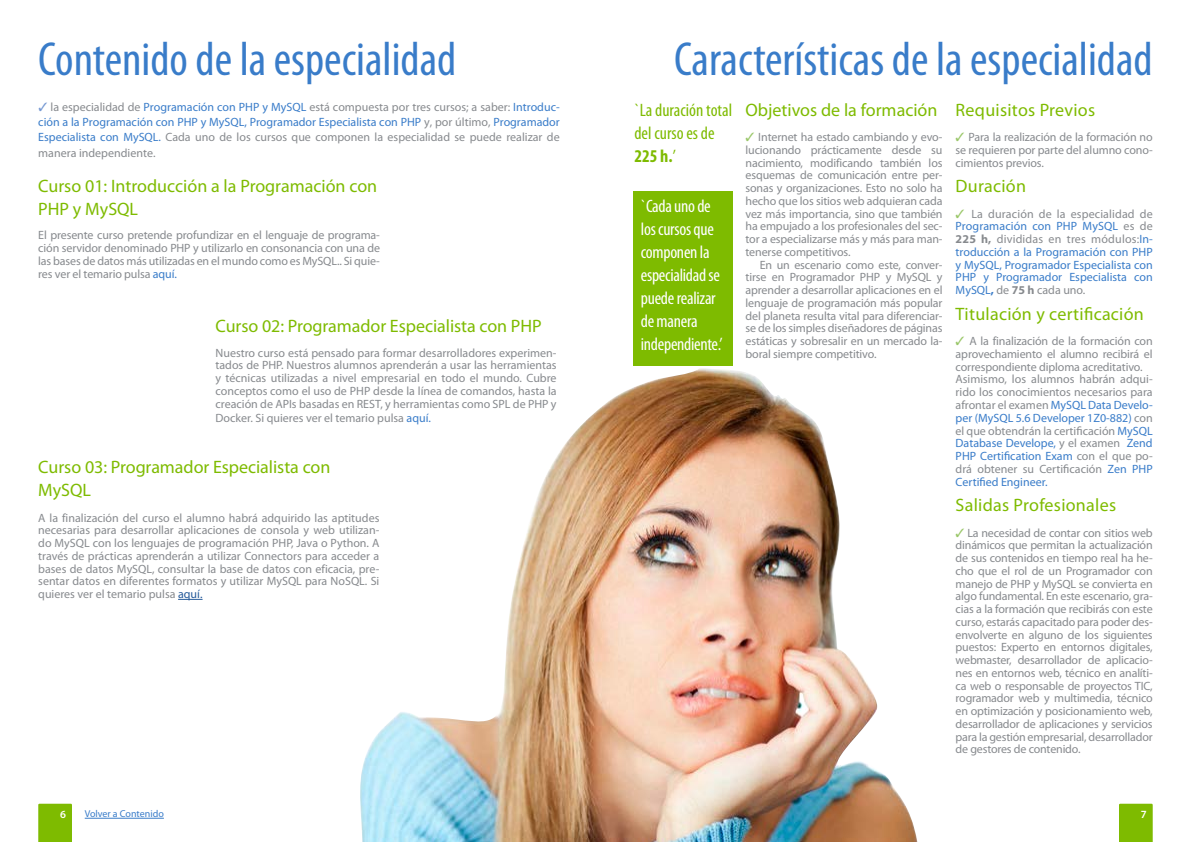
<style>
.page{position:relative;width:1191px;height:842px;background:#fff}
.page>*{position:absolute;margin:0;border:0;box-sizing:border-box;transform-origin:0 0}
.t1{font:condensed 48px "Myriad Pro";color:#397cc9}
.t2{font:18px/23px "Myriad Pro";color:#7ebb00}
.t3{font:condensed 18px/23px "Myriad Pro";letter-spacing:-.015em;color:#fff}
.t4{font:condensed 18px/23px "Myriad Pro";color:#7ebb00}
.t5{font:12px/12.8px "Myriad Pro";letter-spacing:-.005em;color:#878a8e;text-align:justify}
.t6{font:12px/12.8px "Myriad Pro";color:#397cc9;text-align:justify}
.t7{font:600 11px "Myriad Pro";color:#fff}
.t8{font:10px "Myriad Pro";color:#397cc9}
.s1{color:#7699d3}
.s2{color:#397cc9}
.s3{color:#275b9b}
.s4{color:#9ac769}
.s5{font-weight:700}
.s6{color:#878a8e}
.s7{font-weight:700;color:#878a8e}
</style>
<div class="page">
<img style="left:360px;top:368px;width:557px;height:474px">
<svg style="left:1119px;top:804px;width:33px;height:38px"></svg>
<svg style="left:38px;top:804px;width:34px;height:38px"></svg>
<svg style="left:178px;top:599px;width:24px;height:1px"></svg>
<hr style="left:85px;top:818px;width:79px;height:1px;background:#397cc9">
<div style="left:634px;top:191px;width:99px;height:175px;background:#7ebb00"></div>
<h1 class="t1" style="left:38px;top:30px;width:419px">Contenido de la especialidad</h1>
<p class="t5" style="left:38px;top:99px;width:523px;line-height:15.3px"><span class="s1">✓</span> la especialidad de <span class="s2">Programación con PHP y MySQL</span> está compuesta por tres cursos; a saber: <span class="s2">Introduc&shy;ción a la Programación con PHP y MySQL, Programador Especialista con PHP</span> y, por último, <span class="s2">Programador Especialista con MySQL.</span> Cada uno de los cursos que componen la especialidad se puede realizar de manera independiente.</p>
<h2 class="t2" style="left:38px;top:174px;width:340px">Curso 01: Introducción a la Programación con<br>PHP y MySQL</h2>
<p class="t5" style="left:38px;top:229px;width:343px">El presente curso pretende profundizar en el lenguaje de programa&shy;ción servidor denominado PHP y utilizarlo en consonancia con una de las bases de datos más utilizadas en el mundo como es MySQL.. Si quie&shy;res ver el temario pulsa <span class="s2">aquí.</span></p>
<h2 class="t2" style="left:215px;top:315px;width:328px">Curso 02: Programador Especialista con PHP</h2>
<p class="t5" style="left:215px;top:346px;width:343px">Nuestro curso está pensado para formar desarrolladores experimen&shy;tados de PHP. Nuestros alumnos aprenderán a usar las herramientas y técnicas utilizadas a nivel empresarial en todo el mundo. Cubre conceptos como el uso de PHP desde la línea de comandos, hasta la creación de APIs basadas en REST, y herramientas como SPL de PHP y</p>
<p class="t5" style="left:215px;top:411px;width:217px">Docker. Si quieres ver el temario pulsa <span class="s2">aquí.</span></p>
<h2 class="t2" style="left:38px;top:455px;width:294px">Curso 03: Programador Especialista con<br>MySQL</h2>
<p class="t5" style="left:38px;top:511px;width:343px">A la finalización del curso el alumno habrá adquirido las aptitudes necesarias para desarrollar aplicaciones de consola y web utilizan&shy;do MySQL con los lenguajes de programación PHP, Java o Python. A través de prácticas aprenderán a utilizar Connectors para acceder a bases de datos MySQL, consultar la base de datos con eficacia, pre&shy;sentar datos en diferentes formatos y utilizar MySQL para NoSQL. Si quieres ver el temario pulsa <span class="s3">aquí.</span></p>
<h1 class="t1" style="left:674px;top:30px;width:480px">Características de la especialidad</h1>
<h2 class="t2" style="left:745px;top:98px;width:193px">Objetivos de la formación</h2>
<p class="t5" style="left:745px;top:130px;width:199px"><span class="s4">✓</span> Internet ha estado cambiando y evo&shy;lucionando prácticamente desde su nacimiento, modificando también los esquemas de comunicación entre per&shy;sonas y organizaciones. Esto no solo ha hecho que los sitios web adquieran cada vez más importancia, sino que también ha empujado a los profesionales del sec&shy;tor a especializarse más y más para man&shy;tenerse competitivos.</p>
<p class="t5" style="left:745px;top:258px;width:199px;text-indent:14px">En un escenario como este, conver&shy;tirse en Programador PHP y MySQL y aprender a desarrollar aplicaciones en el lenguaje de programación más popular del planeta resulta vital para diferenciar&shy;se de los simples diseñadores de páginas estáticas y sobresalir en un mercado la&shy;boral siempre competitivo.</p>
<h2 class="t4" style="left:634px;top:98px;width:99px">`La duración total del curso es de<br><span class="s5">225 h.</span>’</h2>
<h2 class="t2" style="left:955px;top:98px;width:141px">Requisitos Previos</h2>
<p class="t5" style="left:955px;top:130px;width:199px"><span class="s4">✓</span> Para la realización de la formación no se requieren por parte del alumno cono&shy;cimientos previos.</p>
<h2 class="t2" style="left:955px;top:174px;width:72px">Duración</h2>
<p class="t6" style="left:955px;top:207px;width:199px"><span class="s4">✓</span> <span class="s6">La duración de la especialidad de </span>Programación con PHP MySQL <span class="s6">es de </span><span class="s7">225 h,</span> <span class="s6">divididas en tres módulos:</span>In&shy;troducción a la Programación con PHP y MySQL, Programador Especialista con PHP y Programador Especialista con MySQL<span class="s5">,</span> <span class="s6">de</span> <span class="s7">75 h</span> <span class="s6">cada uno.</span></p>
<h2 class="t2" style="left:955px;top:302px;width:190px">Titulación y certificación</h2>
<p class="t5" style="left:955px;top:335px;width:199px;text-align:left"><span class="s4">✓</span> A la finalización de la formación con aprovechamiento el alumno recibirá el correspondiente diploma acreditativo.<br>Asimismo, los alumnos habrán adqui&shy;rido los conocimientos necesarios para afrontar el examen <span class="s2">MySQL Data Develo&shy;per (MySQL 5.6 Developer 1Z0-882)</span> con el que obtendrán la certificación <span class="s2">MySQL Database Develope,</span> y el examen <span class="s2">Zend PHP Certification Exam</span> con el que po&shy;drá obtener su Certificación <span class="s2">Zen PHP Certified Engineer.</span></p>
<h2 class="t2" style="left:955px;top:493px;width:162px">Salidas Profesionales</h2>
<p class="t5" style="left:955px;top:526px;width:199px"><span class="s4">✓</span> La necesidad de contar con sitios web dinámicos que permitan la actualización de sus contenidos en tiempo real ha he&shy;cho que el rol de un Programador con manejo de PHP y MySQL se convierta en algo fundamental. En este escenario, gra&shy;cias a la formación que recibirás con este curso, estarás capacitado para poder des&shy;envolverte en alguno de los siguientes puestos: Experto en entornos digitales, webmaster, desarrollador de aplicacio&shy;nes en entornos web, técnico en analíti&shy;ca web o responsable de proyectos TIC, rogramador web y multimedia, técnico en optimización y posicionamiento web, desarrollador de aplicaciones y servicios para la gestión empresarial, desarrollador de gestores de contenido.</p>
<h2 class="t3" style="left:641px;top:194px;width:83px">`Cada uno de los cursos que componen la especialidad se puede realizar demanera independiente.’</h2>
<p class="t8" style="left:85px;top:808px;width:81px">Volver a Contenido</p>
<p class="t7" style="left:60px;top:807px;width:7px">6</p>
<p class="t7" style="left:1140px;top:807px;width:7px">7</p>
</div>
